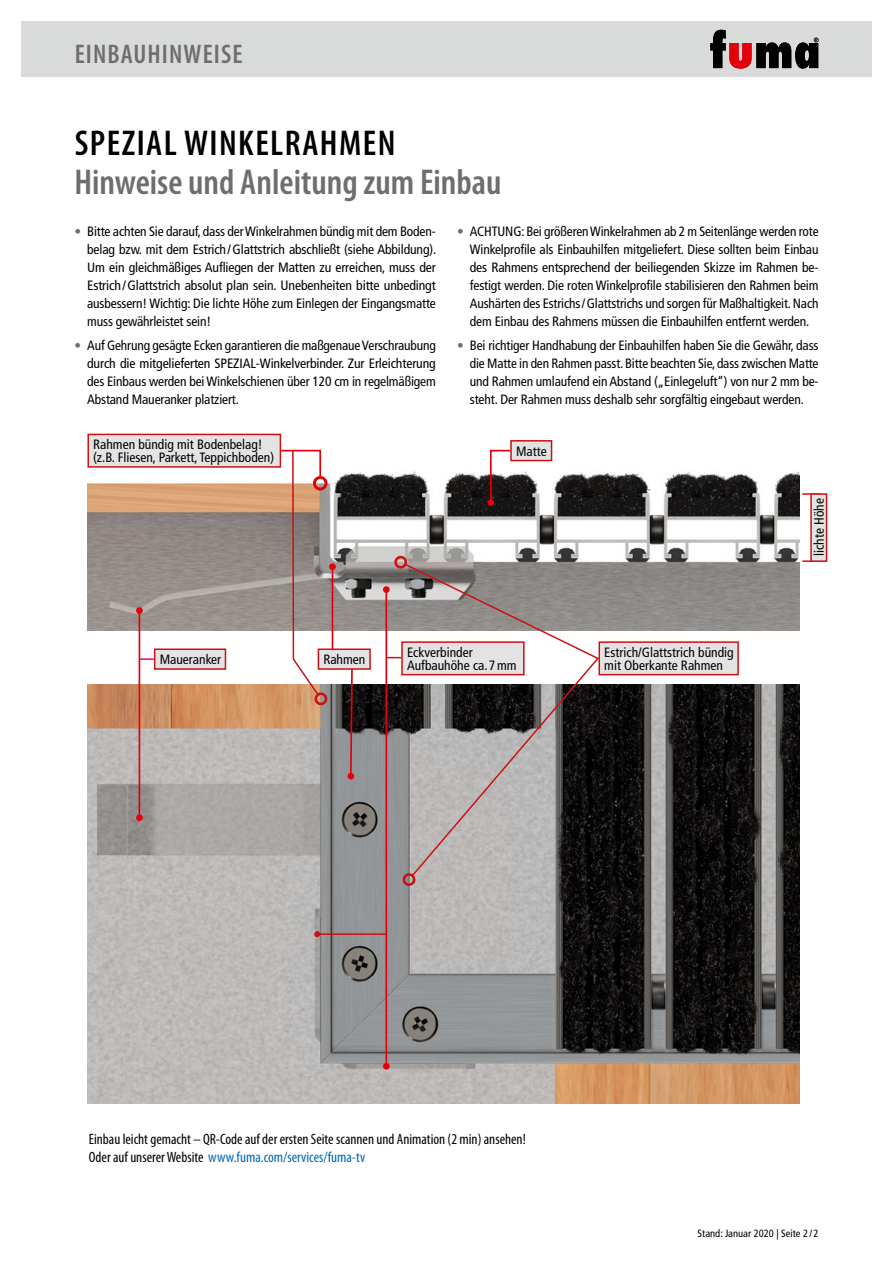
<style>
.page{position:relative;width:893px;height:1263px;background:#fff}
.page>*{position:absolute;margin:0;border:0;box-sizing:border-box;transform-origin:0 0}
._02_Subhead_Matte{font:600 condensed 36px "Myriad Pro";color:#6e6e6e}
._00_Head_Matte{font:600 condensed 36px "Myriad Pro";letter-spacing:.04em;color:#000}
.t1{font:600 condensed 27px "Myriad Pro";letter-spacing:.04em;color:#6e6e6e}
.t2{font:condensed 15px "Myriad Pro";color:#000}
.t3{font:condensed 15px "Myriad Pro";color:#0068b4}
._01_Grundtext{font:condensed 13.5px/18.1px "Frutiger LT Std";letter-spacing:-.01em;color:#000;text-align:justify}
.t4{font:condensed 10.5px "Frutiger LT Std";color:#000}
.s1{color:#6e6e6e}
.s2{color:#000}
</style>
<div class="page">
<div style="left:21px;top:21px;width:851px;height:56px;background:#d9dada"></div>
<img style="left:87px;top:471px;width:712px;height:160px">
<div style="left:313px;top:476px;width:14px;height:14px;border:3px solid #e3000b;border-radius:50%"></div>
<svg style="left:489px;top:449px;width:23px;height:55px"></svg>
<div style="left:487px;top:499px;width:7px;height:7px;background:#e3000b;border-radius:50%"></div>
<svg style="left:802px;top:493px;width:8px;height:2px"></svg>
<svg style="left:802px;top:560px;width:8px;height:2px"></svg>
<img style="left:87px;top:685px;width:712px;height:418px">
<hr style="left:139px;top:611px;width:1px;height:207px;background:#e3000b">
<div style="left:136px;top:607px;width:7px;height:7px;background:#e3000b;border-radius:50%"></div>
<div style="left:136px;top:814px;width:7px;height:7px;background:#e3000b;border-radius:50%"></div>
<svg style="left:139px;top:658px;width:15px;height:2px"></svg>
<svg style="left:331px;top:565px;width:23px;height:213px;background:#958585"></svg>
<div style="left:329px;top:563px;width:7px;height:7px;background:#e3000b;border-radius:50%"></div>
<div style="left:347px;top:773px;width:7px;height:6px;background:#e3000b;border-radius:50%"></div>
<hr style="left:385px;top:589px;width:2px;height:477px;background:#e3000b">
<div style="left:383px;top:586px;width:7px;height:7px;background:#e3000b;border-radius:50%"></div>
<div style="left:383px;top:1063px;width:7px;height:6px;background:#e3000b;border-radius:50%"></div>
<svg style="left:387px;top:657px;width:14px;height:1px"></svg>
<hr style="left:317px;top:933px;width:70px;height:2px;background:#cd1013">
<svg style="left:314px;top:931px;width:6px;height:6px"></svg>
<svg style="left:403px;top:562px;width:197px;height:316px;background:#94908f"></svg>
<div style="left:394px;top:556px;width:13px;height:13px;border:3px solid #cd1013;border-radius:50%"></div>
<div style="left:403px;top:873px;width:12px;height:13px;border:3px solid #cd1013;border-radius:50%"></div>
<svg style="left:279px;top:449px;width:43px;height:248px"></svg>
<div style="left:315px;top:692px;width:12px;height:13px;border:3px solid #cd1013;border-radius:50%"></div>
<div style="left:599px;top:642px;width:139px;height:33px;background:#e3e3e3"></div>
<div style="left:598px;top:641px;width:141px;height:34px;border:2px solid #cd1013"></div>
<div style="left:155px;top:649px;width:70px;height:20px;background:#e3e3e3"></div>
<div style="left:154px;top:648px;width:72px;height:22px;border:2px solid #cd1013"></div>
<div style="left:88px;top:434px;width:192px;height:33px;background:#e3e3e3"></div>
<div style="left:87px;top:434px;width:194px;height:34px;border:2px solid #cd1013"></div>
<div style="left:511px;top:441px;width:40px;height:20px;background:#e3e3e3"></div>
<div style="left:510px;top:440px;width:42px;height:21px;border:2px solid #cd1013"></div>
<div style="left:318px;top:649px;width:52px;height:20px;background:#e3e3e3"></div>
<div style="left:318px;top:648px;width:53px;height:22px;border:2px solid #cd1013"></div>
<div style="left:811px;top:494px;width:16px;height:67px;background:#e3e3e3"></div>
<div style="left:810px;top:493px;width:17px;height:69px;border:2px solid #cd1013"></div>
<svg style="left:710px;top:30px;width:108px;height:39px"></svg>
<p class="t1" style="left:75px;top:37px;width:169px">EINBAUHINWEISE</p>
<p class="_00_Head_Matte" style="left:75px;top:120px;width:322px">SPEZIAL WINKELRAHMEN</p>
<p class="_02_Subhead_Matte" style="left:74px;top:159px;width:429px">Hinweise und Anleitung zum Einbau</p>
<p class="_01_Grundtext" style="left:87px;top:222px;width:351px;text-indent:-13px"><span class="s1">•</span> Bitte achten Sie darauf, dass der Winkelrahmen bündig mit dem Boden&shy;belag bzw. mit dem Estrich/Glattstrich abschließt (siehe Abbildung).<br>Um ein gleichmäßiges Aufliegen der Matten zu erreichen, muss der Estrich/Glattstrich absolut plan sein. Unebenheiten bitte unbedingt ausbessern! Wichtig: Die lichte Höhe zum Einlegen der Eingangsmatte muss gewährleistet sein!</p>
<p class="_01_Grundtext" style="left:87px;top:336px;width:350px;text-indent:-13px"><span class="s1">•</span> Auf Gehrung gesägte Ecken garantieren die maßgenaue Verschraubung durch die mitgelieferten SPEZIAL-Winkelverbinder. Zur Erleichterung des Einbaus werden bei Winkelschienen über 120 cm in regelmäßigem Abstand Maueranker platziert.</p>
<p class="_01_Grundtext" style="left:470px;top:222px;width:350px;text-indent:-13px"><span class="s1">•</span> ACHTUNG: Bei größeren Winkelrahmen ab 2 m Seitenlänge werden rote Winkelprofile als Einbauhilfen mitgeliefert. Diese sollten beim Einbau des Rahmens entsprechend der beiliegenden Skizze im Rahmen be&shy;festigt werden. Die roten Winkelprofile stabilisieren den Rahmen beim Aushärten des Estrichs/Glattstrichs und sorgen für Maßhaltigkeit. Nach dem Einbau des Rahmens müssen die Einbauhilfen entfernt werden.</p>
<p class="_01_Grundtext" style="left:470px;top:336px;width:350px;text-indent:-13px"><span class="s1">•</span> Bei richtiger Handhabung der Einbauhilfen haben Sie die Gewähr, dass die Matte in den Rahmen passt. Bitte beachten Sie, dass zwischen Matte und Rahmen umlaufend ein Abstand („Einlegeluft“) von nur 2 mm be&shy;steht. Der Rahmen muss deshalb sehr sorgfältig eingebaut werden.</p>
<p class="_01_Grundtext" style="left:93px;top:438px;width:182px;line-height:13.4px">Rahmen bündig mit Bodenbelag! (z.B. Fliesen, Parkett, Teppichboden)</p>
<p class="_01_Grundtext" style="left:516px;top:442px;width:32px">Matte</p>
<p class="_01_Grundtext" style="left:160px;top:650px;width:63px">Maueranker</p>
<p class="_01_Grundtext" style="left:323px;top:650px;width:44px">Rahmen</p>
<p class="_01_Grundtext" style="left:407px;top:645px;width:111px;line-height:13.4px">Eckverbinder<br>Aufbauhöhe ca.7mm</p>
<p class="_01_Grundtext" style="left:604px;top:645px;width:131px;line-height:13.4px">Estrich/Glattstrich bündig mit Oberkante Rahmen</p>
<p class="_01_Grundtext" style="left:810px;top:556px;width:59px;rotate:-90deg">lichte Höhe</p>
<p class="t2" style="left:89px;top:1130px;width:438px">Einbau leicht gemacht – QR-Code auf der ersten Seite scannen und Animation (2 min) ansehen!</p>
<p class="t3" style="left:89px;top:1148px;width:278px"><span class="s2">Oder auf unserer Website</span> www.fuma.com/services/fuma-tv</p>
<p class="t4" style="left:698px;top:1227px;width:122px">Stand: Januar 2020 | Seite 2 / 2</p>
</div>
